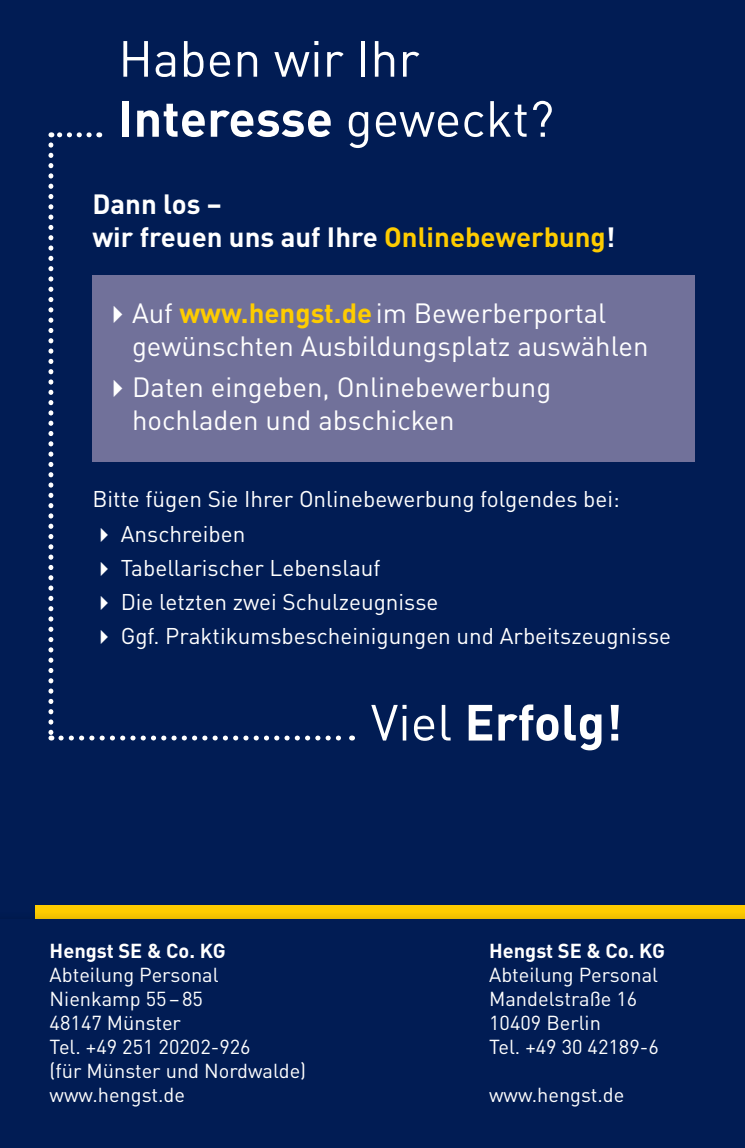
<style>
.page{position:relative;width:745px;height:1148px;background:#fff}
.page>*{position:absolute;margin:0;border:0;box-sizing:border-box;transform-origin:0 0}
.t1{font:700 50px "DIN";color:#fff}
.t2{font:50px "DIN Pro";color:#fff}
.t3{font:27.5px/33px "DIN Pro";color:#fff}
.t4{font:700 27.5px "DIN";color:#fff}
.t5{font:700 27.5px "DIN Pro";color:#fff}
.t6{font:22.5px "DIN Pro";color:#fff}
.t7{font:20px/24px "DIN Pro";color:#fff}
.t8{font:700 20px "DIN Pro";color:#fff}
.s1{font-family:"DIN Pro";font-weight:400}
.s2{color:#fecc00}
.s3{font-weight:700;color:#fecc00}
</style>
<div class="page">
<div style="left:0;top:0;width:744px;height:1147px;background:#011c54"></div>
<div style="left:35px;top:904px;width:709px;height:14px;background:#fecc00"></div>
<div style="left:92px;top:275px;width:602px;height:187px;background:#71719a"></div>
<div style="left:0;top:910px;width:744px;height:237px;background:#f7c600"></div>
<div style="left:0;top:918px;width:744px;height:229px;background:#011c54"></div>
<svg style="left:51px;top:132px;width:38px;height:5px"></svg>
<svg style="left:48px;top:145px;width:5px;height:595px"></svg>
<svg style="left:61px;top:735px;width:291px;height:5px"></svg>
<h1 class="t2" style="left:118px;top:19px;width:302px">Haben wir Ihr</h1>
<h1 class="t1" style="left:118px;top:86px;width:437px">Interesse <span class="s1">geweckt?</span></h1>
<h2 class="t5" style="left:92px;top:181px;width:131px">Dann los –</h2>
<h2 class="t4" style="left:92px;top:219px;width:524px">wir freuen uns auf Ihre <span class="s2">Onlinebewerbung</span>!</h2>
<h2 class="t3" style="left:132px;top:294px;width:517px;text-indent:-28px">✔Auf <span class="s3">www.hengst.de</span>im Bewerberportal gewünschten Ausbildungsplatz auswählen</h2>
<h2 class="t3" style="left:132px;top:367px;width:420px;text-indent:-28px">✔Daten eingeben, Onlinebewerbung hochladen und abschicken</h2>
<p class="t6" style="left:92px;top:481px;width:528px">Bitte fügen Sie Ihrer Onlinebewerbung folgendes bei:</p>
<p class="t6" style="left:92px;top:515px;width:154px">✔ Anschreiben</p>
<p class="t6" style="left:92px;top:549px;width:289px">✔ Tabellarischer Lebenslauf</p>
<p class="t6" style="left:92px;top:583px;width:347px">✔ Die letzten zwei Schulzeugnisse</p>
<p class="t6" style="left:92px;top:618px;width:580px">✔ Ggf. Praktikumsbescheinigungen und Arbeitszeugnisse</p>
<h1 class="t1" style="left:370px;top:689px;width:253px"><span class="s1">Viel</span> Erfolg!</h1>
<p class="t8" style="left:50px;top:934px;width:177px">Hengst SE &amp; Co. KG</p>
<p class="t7" style="left:50px;top:960px;width:258px">Abteilung Personal<br>Nienkamp 55–85<br>48147 Münster<br>Tel. +49 251 20202-926<br>(für Münster und Nordwalde) www.hengst.de</p>
<p class="t8" style="left:489px;top:934px;width:177px">Hengst SE &amp; Co. KG</p>
<p class="t7" style="left:489px;top:960px;width:171px">Abteilung Personal<br>Mandelstraße 16<br>10409 Berlin<br>Tel. +49 30 42189-6</p>
<p class="t7" style="left:489px;top:1080px;width:137px">www.hengst.de</p>
</div>
